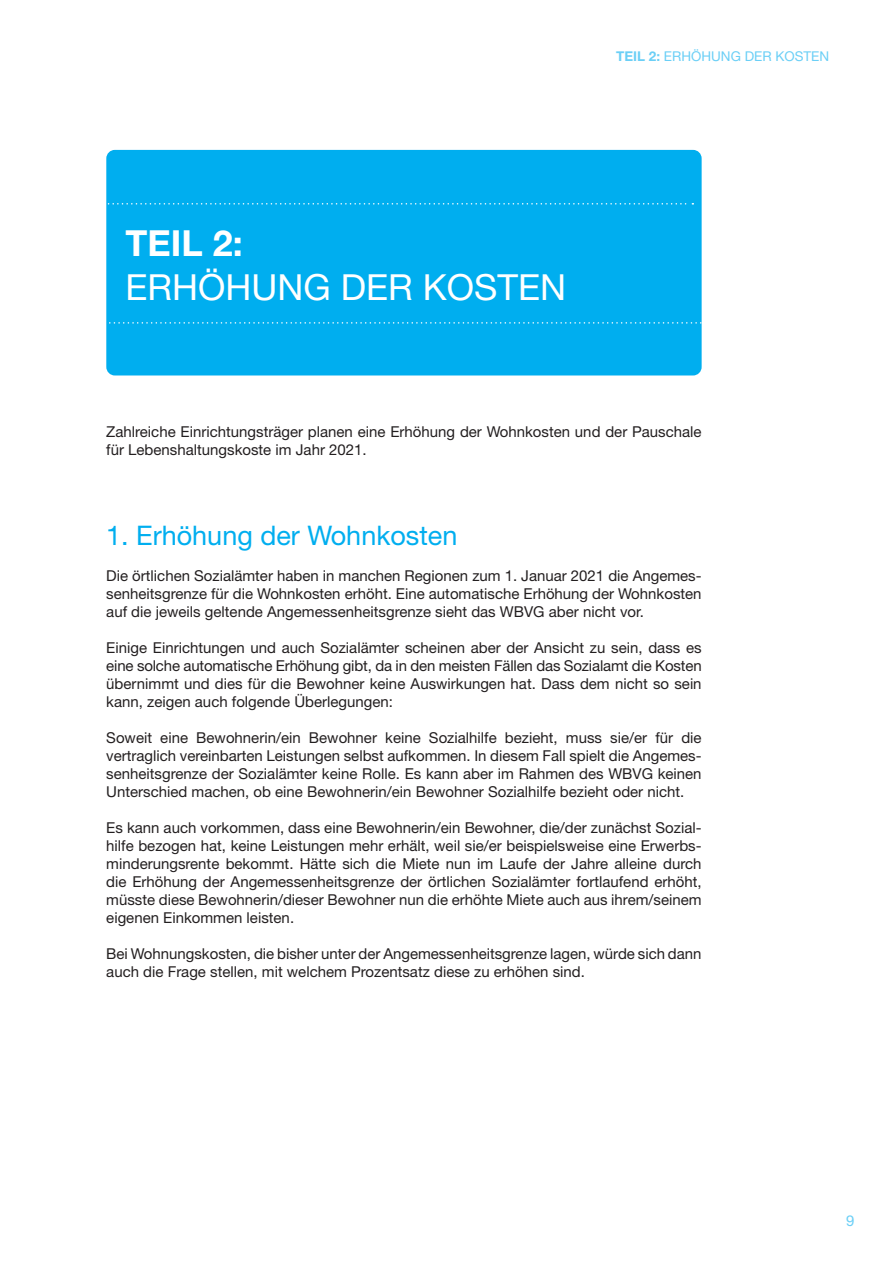
<style>
.page{position:relative;width:893px;height:1263px;background:#fff}
.page>*{position:absolute;margin:0;border:0;box-sizing:border-box;transform-origin:0 0}
.t1{font:36px "Helvetica Neue LT Std";color:#fff}
.t2{font:700 36px "Helvetica Neue LT Std";color:#fff}
.t3{font:27px "Helvetica Neue LT Std";color:#00aeef}
.t4{font:15px/18px "Helvetica Neue LT Std";color:#231f20;text-align:justify}
.t5{font:15px "Helvetica Neue LT Std";color:#6bcff6}
.t6{font:13.5px "Helvetica Neue LT Std";color:#6bcff6}
.s1{font-weight:700}
</style>
<div class="page">
<div style="left:106px;top:150px;width:596px;height:225px;background:#00aeef;border-radius:9px"></div>
<svg style="left:106px;top:322px;width:596px;height:2px"></svg>
<svg style="left:106px;top:203px;width:587px;height:2px"></svg>
<p class="t6" style="left:616px;top:48px;width:215px"><span class="s1">TEIL 2:</span> ERHÖHUNG DER KOSTEN</p>
<h1 class="t2" style="left:125px;top:221px;width:119px">TEIL 2:</h1>
<h1 class="t1" style="left:125px;top:265px;width:442px">ERHÖHUNG DER KOSTEN</h1>
<p class="t4" style="left:106px;top:422px;width:597px">Zahlreiche Einrichtungsträger planen eine Erhöhung der Wohnkosten und der Pauschale für Lebenshaltungskoste im Jahr 2021.</p>
<h2 class="t3" style="left:106px;top:519px;width:353px">1. Erhöhung der Wohnkosten</h2>
<p class="t4" style="left:106px;top:566px;width:597px">Die örtlichen Sozialämter haben in manchen Regionen zum 1. Januar 2021 die Angemes&shy;senheitsgrenze für die Wohnkosten erhöht. Eine automatische Erhöhung der Wohnkosten auf die jeweils geltende Angemessenheitsgrenze sieht das WBVG aber nicht vor.</p>
<p class="t4" style="left:106px;top:638px;width:597px">Einige Einrichtungen und auch Sozialämter scheinen aber der Ansicht zu sein, dass es eine solche automatische Erhöhung gibt, da in den meisten Fällen das Sozialamt die Kosten übernimmt und dies für die Bewohner keine Auswirkungen hat. Dass dem nicht so sein kann, zeigen auch folgende Überlegungen:</p>
<p class="t4" style="left:106px;top:728px;width:597px">Soweit eine Bewohnerin/ein Bewohner keine Sozialhilfe bezieht, muss sie/er für die vertraglich vereinbarten Leistungen selbst aufkommen. In diesem Fall spielt die Angemes&shy;senheitsgrenze der Sozialämter keine Rolle. Es kann aber im Rahmen des WBVG keinen Unterschied machen, ob eine Bewohnerin/ein Bewohner Sozialhilfe bezieht oder nicht.</p>
<p class="t4" style="left:106px;top:818px;width:597px">Es kann auch vorkommen, dass eine Bewohnerin/ein Bewohner, die/der zunächst Sozial&shy;hilfe bezogen hat, keine Leistungen mehr erhält, weil sie/er beispielsweise eine Erwerbs&shy;minderungsrente bekommt. Hätte sich die Miete nun im Laufe der Jahre alleine durch die Erhöhung der Angemessenheitsgrenze der örtlichen Sozialämter fortlaufend erhöht, müsste diese Bewohnerin/dieser Bewohner nun die erhöhte Miete auch aus ihrem/seinem eigenen Einkommen leisten.</p>
<p class="t4" style="left:106px;top:944px;width:597px">Bei Wohnungskosten, die bisher unter der Angemessenheitsgrenze lagen, würde sich dann auch die Frage stellen, mit welchem Prozentsatz diese zu erhöhen sind.</p>
<p class="t5" style="left:846px;top:1211px;width:10px">9</p>
</div>
